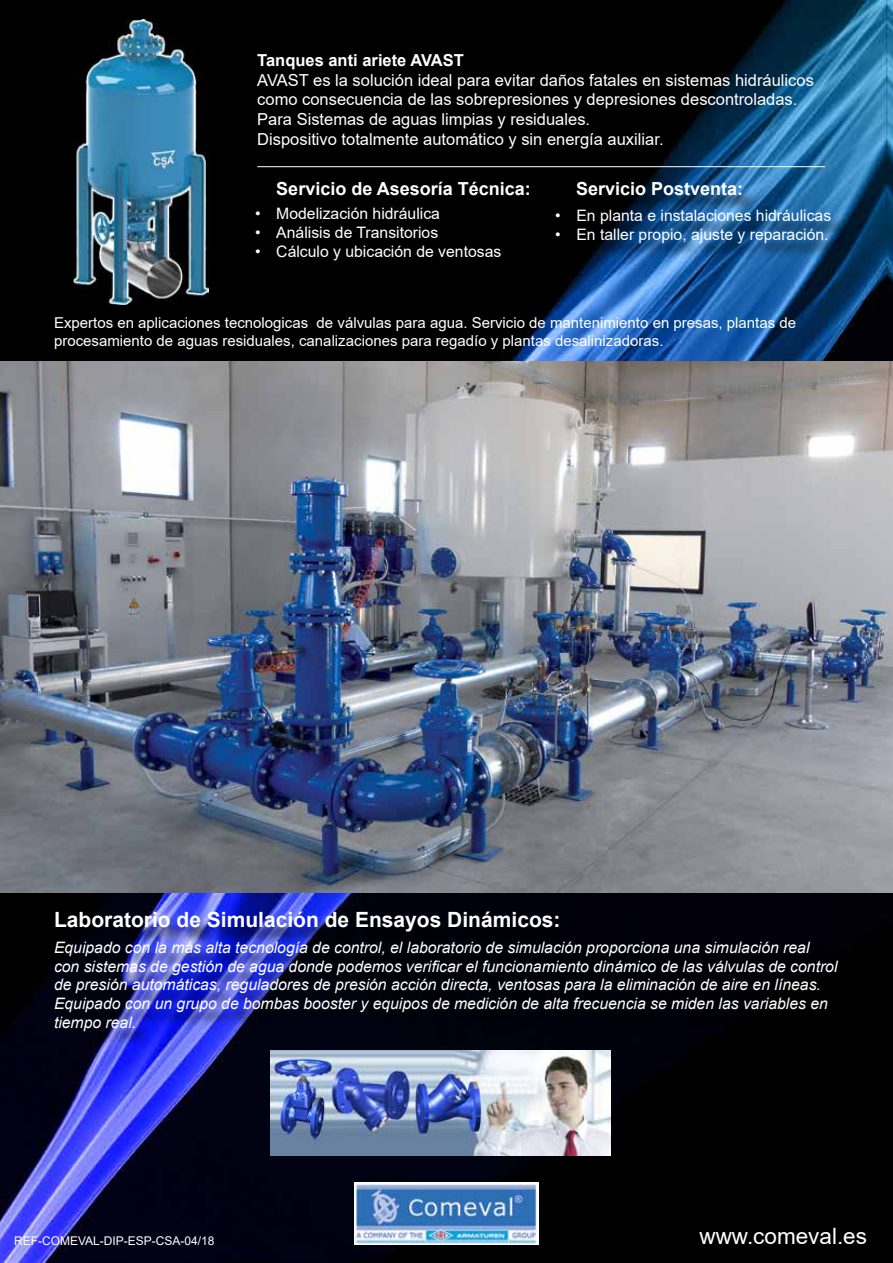
<style>
.page{position:relative;width:893px;height:1263px;background:#fff}
.page>*{position:absolute;margin:0;border:0;box-sizing:border-box;transform-origin:0 0}
.t1{font:22.5px "Arial";color:#fff}
.t2{font:700 21px "Arial";color:#fff}
.t3{font:700 18px "Arial";color:#fff}
.t4{font:16.5px/19.8px "Arial";color:#fff}
.t5{font:700 16.5px "Arial";color:#fff}
.t6{font:italic 15.75px/18.9px "Arial";color:#fff}
.t7{font:15.75px "Arial";color:#fff}
.t8{font:15px/18px "Arial";color:#fff}
.t9{font:12px "Arial";color:#fff}
</style>
<div class="page">
<img style="left:0;top:0;width:893px;height:1263px">
<img style="left:0;top:361px;width:893px;height:532px">
<img style="left:73px;top:20px;width:135px;height:285px">
<hr style="left:257px;top:166px;width:568px;height:1px;background:#fff">
<div style="left:280px;top:184px;width:267px;height:29px;background:#000"></div>
<div style="left:58px;top:914px;width:519px;height:36px;background:#000;opacity:.75"></div>
<div style="left:259px;top:211px;width:259px;height:67px;background:#000"></div>
<div style="left:58px;top:943px;width:798px;height:106px;background:#000;opacity:.75"></div>
<div style="left:559px;top:212px;width:290px;height:50px;background:#000;opacity:.75"></div>
<div style="left:579px;top:184px;width:180px;height:29px;background:#000;opacity:.75"></div>
<img style="left:354px;top:1182px;width:185px;height:62px">
<img style="left:271px;top:1051px;width:339px;height:104px">
<p class="t5" style="left:257px;top:48px;width:208px">Tanques anti ariete AVAST</p>
<p class="t4" style="left:257px;top:70px;width:558px">AVAST es la solución ideal para evitar daños fatales en sistemas hidráulicos como consecuencia de las sobrepresiones y depresiones descontroladas.<br>Para Sistemas de aguas limpias y residuales.<br>Dispositivo totalmente automático y sin energía auxiliar.</p>
<p class="t3" style="left:576px;top:176px;width:169px">Servicio Postventa:</p>
<p class="t3" style="left:276px;top:176px;width:256px">Servicio de Asesoría Técnica:</p>
<p class="t7" style="left:255px;top:203px;width:186px">• Modelización hidráulica</p>
<p class="t7" style="left:255px;top:222px;width:185px">• Análisis de Transitorios</p>
<p class="t7" style="left:255px;top:240px;width:248px">• Cálculo y ubicación de ventosas</p>
<p class="t7" style="left:555px;top:205px;width:278px">• En planta e instalaciones hidráulicas</p>
<p class="t7" style="left:555px;top:224px;width:275px">• En taller propio, ajuste y reparación.</p>
<p class="t8" style="left:54px;top:314px;width:744px">Expertos en aplicaciones tecnologicas de válvulas para agua. Servicio de mantenimiento en presas, plantas de procesamiento de aguas residuales, canalizaciones para regadío y plantas desalinizadoras.</p>
<h2 class="t2" style="left:54px;top:905px;width:508px">Laboratorio de Simulación de Ensayos Dinámicos:</h2>
<p class="t6" style="left:54px;top:938px;width:785px">Equipado con la más alta tecnología de control, el laboratorio de simulación proporciona una simulación real con sistemas de gestión de agua donde podemos verificar el funcionamiento dinámico de las válvulas de control de presión automáticas, reguladores de presión acción directa, ventosas para la eliminación de aire en líneas.<br>Equipado con un grupo de bombas booster y equipos de medición de alta frecuencia se miden las variables en tiempo real.</p>
<p class="t9" style="left:14px;top:1232px;width:202px">REF-COMEVAL-DIP-ESP-CSA-04/18</p>
<h1 class="t1" style="left:699px;top:1221px;width:169px">www.comeval.es</h1>
</div>
